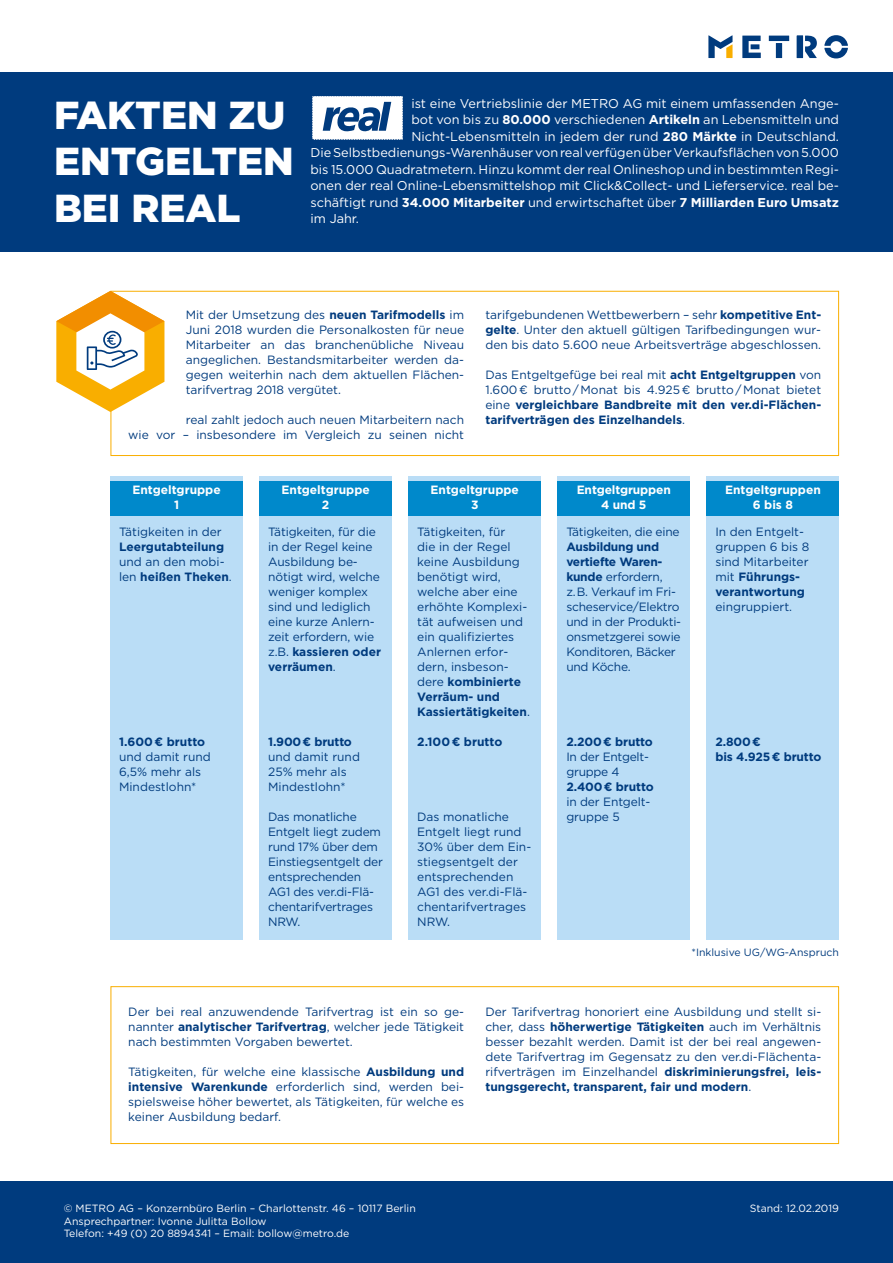
<style>
.page{position:relative;width:893px;height:1263px;background:#fff}
.page>*{position:absolute;margin:0;border:0;box-sizing:border-box;transform-origin:0 0}
.t1{font:900 39px/46.5px "Gotham";color:#fff}
.t2{font:12.75px "Gotham";color:#fff}
.t3{font:700 12.75px "Gotham";color:#fff}
.t4{font:12px/15px "Gotham";color:#003b7e}
.t5{font:12px/15px "Gotham";letter-spacing:-.02em;color:#003b7e}
.t6{font:700 12px/15px "Gotham";color:#003b7e}
.t7{font:700 12px/14.4px "Gotham";color:#fff;text-align:center}
.t8{font:10.5px/12.6px "Gotham";color:#fff}
.t9{font:10.5px "Gotham";color:#003b7e}
.s1{font-weight:700}
.s2{font-weight:400}
</style>
<div class="page">
<div style="left:111px;top:476px;width:132px;height:464px;background:#baddf6"></div>
<div style="left:111px;top:481px;width:132px;height:34px;background:#0089cb"></div>
<svg style="left:824px;top:35px;width:24px;height:23px"></svg>
<div style="left:776px;top:43px;width:6px;height:15px;background:#003b7e"></div>
<div style="left:769px;top:36px;width:20px;height:5px;background:#003b7e"></div>
<svg style="left:742px;top:36px;width:19px;height:22px"></svg>
<svg style="left:708px;top:35px;width:24px;height:23px"></svg>
<div style="left:797px;top:36px;width:6px;height:22px;background:#003b7e"></div>
<svg style="left:805px;top:36px;width:12px;height:22px"></svg>
<div style="left:0;top:72px;width:893px;height:179px;background:#003b7e"></div>
<svg style="left:312px;top:96px;width:91px;height:44px"></svg>
<div style="left:0;top:1181px;width:893px;height:82px;background:#003b7e"></div>
<div style="left:260px;top:476px;width:132px;height:464px;background:#baddf6"></div>
<div style="left:260px;top:481px;width:132px;height:34px;background:#0089cb"></div>
<div style="left:707px;top:476px;width:132px;height:464px;background:#baddf6"></div>
<div style="left:707px;top:481px;width:132px;height:34px;background:#0089cb"></div>
<div style="left:409px;top:476px;width:132px;height:464px;background:#baddf6"></div>
<div style="left:409px;top:481px;width:132px;height:34px;background:#0089cb"></div>
<div style="left:558px;top:476px;width:132px;height:464px;background:#baddf6"></div>
<div style="left:558px;top:481px;width:132px;height:34px;background:#0089cb"></div>
<div style="left:111px;top:291px;width:728px;height:165px;border:1px solid #f9ae00"></div>
<svg style="left:56px;top:291px;width:108px;height:121px"></svg>
<div style="left:111px;top:986px;width:728px;height:158px;border:1px solid #f9ae00"></div>
<h1 class="t1" style="left:54px;top:91px;width:241px">FAKTEN ZU<br>ENTGELTEN<br>BEI REAL</h1>
<p class="t2" style="left:411px;top:95px;width:429px">ist eine Vertriebslinie der METRO AG mit einem umfassenden Ange-</p>
<p class="t2" style="left:411px;top:111px;width:429px">bot von bis zu <span class="s1">80.000</span> verschiedenen <span class="s1">Artikeln</span> an Lebensmitteln und</p>
<p class="t2" style="left:411px;top:128px;width:429px">Nicht-Lebensmitteln in jedem der rund <span class="s1">280 Märkte</span> in Deutschland.</p>
<p class="t2" style="left:310px;top:144px;width:530px">Die Selbstbedienungs-Warenhäuser von real verfügen über Verkaufsflächen von 5.000</p>
<p class="t2" style="left:310px;top:161px;width:530px">bis 15.000 Quadratmetern. Hinzu kommt der real Onlineshop und in bestimmten Regi-</p>
<p class="t2" style="left:310px;top:177px;width:530px">onen der real Online-Lebensmittelshop mit Click&amp;Collect- und Lieferservice. real be-</p>
<p class="t3" style="left:310px;top:194px;width:530px"><span class="s2">schäftigt rund</span> 34.000 Mitarbeiter <span class="s2">und erwirtschaftet über</span> 7 Milliarden Euro Umsatz</p>
<p class="t2" style="left:310px;top:210px;width:50px">im Jahr.</p>
<p class="t4" style="left:186px;top:307px;width:280px;text-align:justify">Mit der Umsetzung des <span class="s1">neuen Tarifmodells</span> im Juni 2018 wurden die Personalkosten für neue Mitarbeiter an das branchenübliche Niveau angeglichen. Bestandsmitarbeiter werden da&shy;gegen weiterhin nach dem aktuellen Flächen&shy;tarifvertrag 2018 vergütet.</p>
<p class="t4" style="left:128px;top:412px;width:337px;text-align:right">real zahlt jedoch auch neuen Mitarbeitern nach<br>wie vor – insbesondere im Vergleich zu seinen nicht</p>
<p class="t4" style="left:485px;top:307px;width:337px">tarifgebundenen Wettbewerbern – sehr <span class="s1">kompetitive Ent&shy;gelte</span>. Unter den aktuell gültigen Tarifbedingungen wur&shy;den bis dato 5.600 neue Arbeitsverträge abgeschlossen.</p>
<p class="t6" style="left:485px;top:367px;width:337px;text-align:justify"><span class="s2">Das Entgeltgefüge bei real mit</span> acht Entgeltgruppen <span class="s2">von 1.600 € brutto / Monat bis 4.925 € brutto / Monat bietet eine</span> vergleichbare Bandbreite mit den ver.di-Flächen&shy;tarifverträgen des Einzelhandels<span class="s2">.</span></p>
<p class="t7" style="left:132px;top:483px;width:90px">Entgeltgruppe<br>1</p>
<p class="t4" style="left:119px;top:524px;width:104px">Tätigkeiten in der</p>
<p class="t6" style="left:119px;top:539px;width:107px">Leergutabteilung</p>
<p class="t4" style="left:119px;top:554px;width:114px">und an den mobi&shy;len <span class="s1">heißen Theken</span>.</p>
<p class="t6" style="left:119px;top:734px;width:88px">1.600 € brutto</p>
<p class="t4" style="left:119px;top:749px;width:93px">und damit rund<br>6,5% mehr als<br>Mindestlohn*</p>
<p class="t7" style="left:281px;top:483px;width:90px">Entgeltgruppe<br>2</p>
<p class="t4" style="left:268px;top:524px;width:114px">Tätigkeiten, für die in der Regel keine<br>Ausbildung be&shy;nötigt wird, welche weniger komplex sind und lediglich eine kurze Anlern&shy;zeit erfordern, wie z.B. <span class="s1">kassieren oder verräumen</span>.</p>
<p class="t6" style="left:268px;top:734px;width:85px">1.900 € brutto</p>
<p class="t4" style="left:268px;top:749px;width:93px">und damit rund<br>25% mehr als<br>Mindestlohn*</p>
<p class="t5" style="left:268px;top:809px;width:116px">Das monatliche<br>Entgelt liegt zudem rund 17% über dem<br>Einstiegsentgelt der entsprechenden<br>AG1 des ver.di-Flä&shy;chentarifvertrages<br>NRW.</p>
<p class="t7" style="left:431px;top:483px;width:90px">Entgeltgruppe<br>3</p>
<p class="t4" style="left:417px;top:524px;width:114px">Tätigkeiten, für<br>die in der Regel keine Ausbildung benötigt wird, welche aber eine erhöhte Komplexi&shy;tät aufweisen und ein qualifiziertes<br>Anlernen erfor&shy;dern, insbeson&shy;dere <span class="s1">kombinierte<br>Verräum- und<br>Kassiertätigkeiten</span>.</p>
<p class="t6" style="left:417px;top:734px;width:87px">2.100 € brutto</p>
<p class="t4" style="left:417px;top:809px;width:115px">Das monatliche<br>Entgelt liegt rund<br>30% über dem Ein&shy;stiegsentgelt der entsprechenden<br>AG1 des ver.di-Flä&shy;chentarifvertrages<br>NRW.</p>
<p class="t7" style="left:577px;top:483px;width:96px">Entgeltgruppen<br>4 und 5</p>
<p class="t5" style="left:566px;top:524px;width:115px">Tätigkeiten, die eine</p>
<p class="t5" style="left:566px;top:539px;width:116px"><span class="s1">Ausbildung und vertiefte Waren&shy;kunde</span> erfordern,<br>z. B. Verkauf im Fri&shy;scheservice/Elektro und in der Produkti&shy;onsmetzgerei sowie<br>Konditoren, Bäcker und Köche.</p>
<p class="t6" style="left:566px;top:734px;width:88px">2.200 € brutto</p>
<p class="t5" style="left:566px;top:749px;width:83px">In der Entgelt&shy;gruppe 4</p>
<p class="t6" style="left:566px;top:779px;width:89px">2.400 € brutto</p>
<p class="t4" style="left:566px;top:794px;width:84px">in der Entgelt&shy;gruppe 5</p>
<p class="t7" style="left:725px;top:483px;width:97px">Entgeltgruppen<br>6 bis 8</p>
<p class="t4" style="left:715px;top:524px;width:95px">In den Entgelt&shy;gruppen 6 bis 8 sind Mitarbeiter mit <span class="s1">Führungs&shy;verantwortung</span></p>
<p class="t4" style="left:715px;top:599px;width:78px">eingruppiert.</p>
<p class="t6" style="left:715px;top:734px;width:108px">2.800 €<br>bis 4.925 € brutto</p>
<p class="t9" style="left:691px;top:946px;width:149px">*Inklusive UG/WG-Anspruch</p>
<p class="t4" style="left:128px;top:1004px;width:337px;text-align:justify">Der bei real anzuwendende Tarifvertrag ist ein so ge&shy;nannter <span class="s1">analytischer Tarifvertrag</span>, welcher jede Tätigkeit nach bestimmten Vorgaben bewertet.</p>
<p class="t4" style="left:128px;top:1064px;width:337px;text-align:justify">Tätigkeiten, für welche eine klassische <span class="s1">Ausbildung und intensive Warenkunde</span> erforderlich sind, werden bei&shy;spielsweise höher bewertet, als Tätigkeiten, für welche es keiner Ausbildung bedarf.</p>
<p class="t4" style="left:485px;top:1004px;width:337px;text-align:justify">Der Tarifvertrag honoriert eine Ausbildung und stellt si&shy;cher, dass <span class="s1">höherwertige Tätigkeiten</span> auch im Verhältnis besser bezahlt werden. Damit ist der bei real angewen&shy;dete Tarifvertrag im Gegensatz zu den ver.di-Flächenta&shy;rifverträgen im Einzelhandel <span class="s1">diskriminierungsfrei, leis&shy;tungsgerecht, transparent, fair und modern</span>.</p>
<p class="t8" style="left:64px;top:1202px;width:354px">© METRO AG – Konzernbüro Berlin – Charlottenstr. 46 – 10117 Berlin<br>Ansprechpartner: Ivonne Julitta Bollow<br>Telefon: +49 (0) 20 8894341 – Email: bollow@metro.de</p>
<p class="t8" style="left:750px;top:1202px;width:91px">Stand: 12.02.2019</p>
</div>
